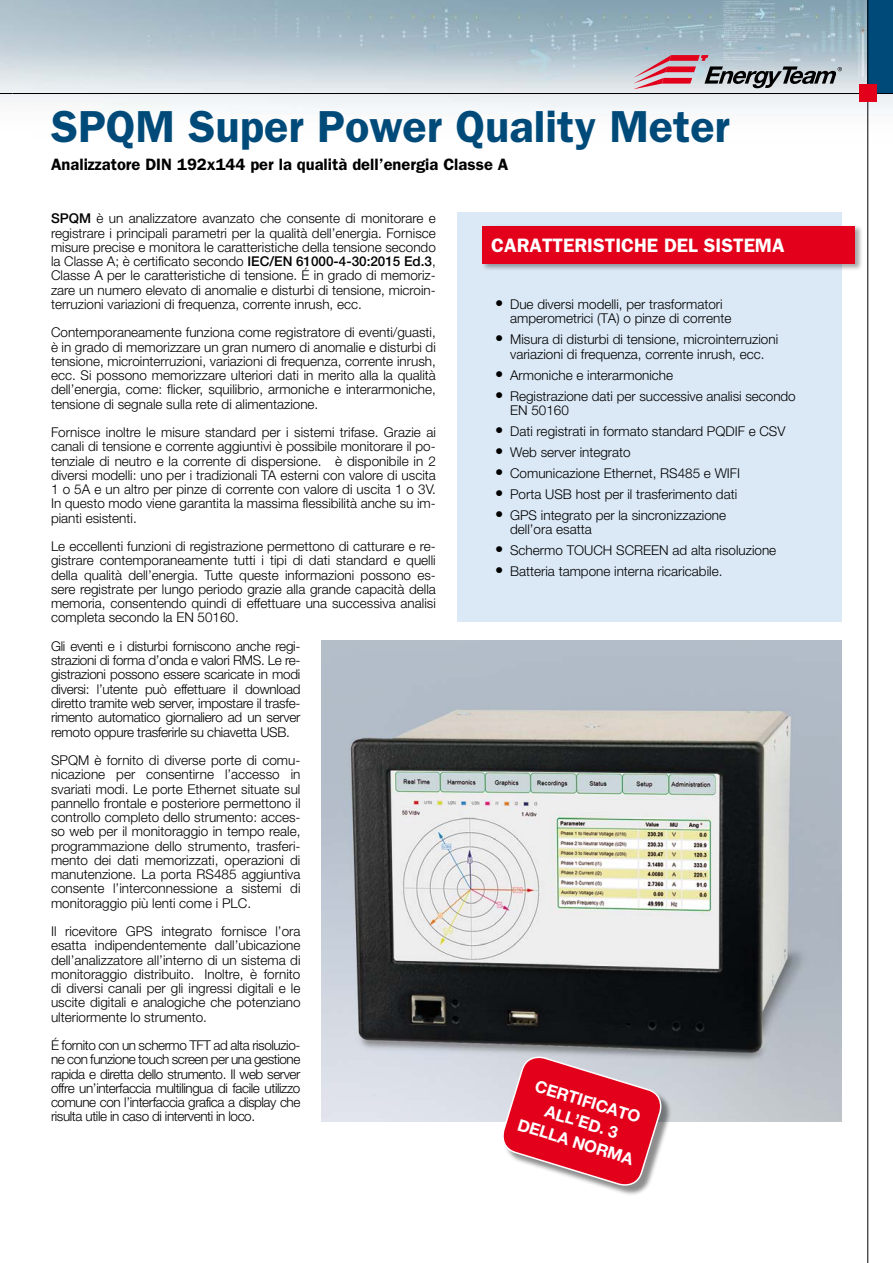
<style>
.page{position:relative;width:893px;height:1263px;background:#fff}
.page>*{position:absolute;margin:0;border:0;box-sizing:border-box;transform-origin:0 0}
.t1{font:600 45px "Franklin Gothic";color:#004a7a}
.t2{font:600 19.5px "Franklin Gothic";color:#fff}
.t3{font:600 16.5px "Franklin Gothic";color:#000}
.t4{font:700 16.5px/21px "Helvetica Neue";color:#fff;text-align:center}
.t5{font:300 13.5px/14.2px "Helvetica Neue";color:#000;text-align:justify}
.s1{font-weight:500}
.s2{font-size:16.5px}
</style>
<div class="page">
<img style="left:13px;top:0;width:880px;height:164px">
<div style="left:867px;top:0;width:26px;height:94px;background:#004a7a"></div>
<hr style="left:867px;top:0;width:1px;height:1263px;background:#000">
<hr style="left:0;top:93px;width:893px;height:1px;background:#000">
<div style="left:860px;top:85px;width:17px;height:17px;background:#e2001a"></div>
<svg style="left:633px;top:55px;width:209px;height:34px;background:#ad9ea6"></svg>
<div style="left:457px;top:213px;width:385px;height:409px;background:#dbe9f6"></div>
<div style="left:481px;top:224px;width:382px;height:47px;background:#000;opacity:.35"></div>
<div style="left:483px;top:226px;width:372px;height:38px;background:#e2001a"></div>
<img style="left:322px;top:641px;width:520px;height:480px">
<div style="left:504px;top:1058px;width:168px;height:138px;background:#000;opacity:.45"></div>
<svg style="left:498px;top:1053px;width:167px;height:136px;background:#de5768"></svg>
<h1 class="t1" style="left:51px;top:100px;width:680px">SPQM Super Power Quality Meter</h1>
<p class="t3" style="left:51px;top:155px;width:459px">Analizzatore DIN 192x144 per la qualità dell’energia Classe A</p>
<p class="t5" style="left:51px;top:211px;width:386px"><span class="s1">SPQM</span> è un analizzatore avanzato che consente di monitorare e registrare i principali parametri per la qualità dell’energia. Fornisce misure precise e monitora le caratteristiche della tensione secondo la Classe A; è certificato secondo <span class="s1">IEC/EN 61000-4-30:2015 Ed.3</span>, Classe A per le caratteristiche di tensione. É in grado di memoriz&shy;zare un numero elevato di anomalie e disturbi di tensione, microin&shy;terruzioni variazioni di frequenza, corrente inrush, ecc.</p>
<p class="t5" style="left:51px;top:325px;width:386px">Contemporaneamente funziona come registratore di eventi/guasti, è in grado di memorizzare un gran numero di anomalie e disturbi di tensione, microinterruzioni, variazioni di frequenza, corrente inrush, ecc. Si possono memorizzare ulteriori dati in merito alla la qualità dell’energia, come: flicker, squilibrio, armoniche e interarmoniche, tensione di segnale sulla rete di alimentazione.</p>
<p class="t5" style="left:51px;top:425px;width:386px">Fornisce inoltre le misure standard per i sistemi trifase. Grazie ai canali di tensione e corrente aggiuntivi è possibile monitorare il po&shy;tenziale di neutro e la corrente di dispersione. è disponibile in 2 diversi modelli: uno per i tradizionali TA esterni con valore di uscita 1 o 5A e un altro per pinze di corrente con valore di uscita 1 o 3V.<br>In questo modo viene garantita la massima flessibilità anche su im&shy;pianti esistenti.</p>
<p class="t5" style="left:51px;top:539px;width:386px">Le eccellenti funzioni di registrazione permettono di catturare e re&shy;gistrare contemporaneamente tutti i tipi di dati standard e quelli della qualità dell’energia. Tutte queste informazioni possono es&shy;sere registrate per lungo periodo grazie alla grande capacità della memoria, consentendo quindi di effettuare una successiva analisi completa secondo la EN 50160.</p>
<p class="t5" style="left:51px;top:639px;width:251px">Gli eventi e i disturbi forniscono anche regi&shy;strazioni di forma d’onda e valori RMS. Le re&shy;gistrazioni possono essere scaricate in modi diversi: l’utente può effettuare il download diretto tramite web server, impostare il trasfe&shy;rimento automatico giornaliero ad un server remoto oppure trasferirle su chiavetta USB.</p>
<p class="t5" style="left:51px;top:753px;width:251px">SPQM è fornito di diverse porte di comu&shy;nicazione per consentirne l’accesso in svariati modi. Le porte Ethernet situate sul pannello frontale e posteriore permettono il controllo completo dello strumento: acces&shy;so web per il monitoraggio in tempo reale, programmazione dello strumento, trasferi&shy;mento dei dati memorizzati, operazioni di manutenzione. La porta RS485 aggiuntiva consente l’interconnessione a sistemi di monitoraggio più lenti come i PLC.</p>
<p class="t5" style="left:51px;top:924px;width:251px">Il ricevitore GPS integrato fornisce l’ora esatta indipendentemente dall’ubicazione dell’analizzatore all’interno di un sistema di monitoraggio distribuito. Inoltre, è fornito di diversi canali per gli ingressi digitali e le uscite digitali e analogiche che potenziano ulteriormente lo strumento.</p>
<p class="t5" style="left:51px;top:1038px;width:251px">É fornito con un schermo TFT ad alta risoluzio&shy;ne con funzione touch screen per una gestione rapida e diretta dello strumento. Il web server offre un’interfaccia multilingua di facile utilizzo comune con l’interfaccia grafica a display che risulta utile in caso di interventi in loco.</p>
<h2 class="t2" style="left:491px;top:234px;width:295px">CARATTERISTICHE DEL SISTEMA</h2>
<p class="t5" style="left:510px;top:297px;width:223px;text-indent:-15px"><span class="s2">•</span> Due diversi modelli, per trasformatori amperometrici (TA) o pinze di corrente</p>
<p class="t5" style="left:495px;top:332px;width:285px;text-align:center"><span class="s2">•</span> Misura di disturbi di tensione, microinterruzioni variazioni di frequenza, corrente inrush, ecc.</p>
<p class="t5" style="left:495px;top:367px;width:180px"><span class="s2">•</span> Armoniche e interarmoniche</p>
<p class="t5" style="left:510px;top:388px;width:287px;text-indent:-15px"><span class="s2">•</span> Registrazione dati per successive analisi secondo<br>EN 50160</p>
<p class="t5" style="left:495px;top:424px;width:292px"><span class="s2">•</span> Dati registrati in formato standard PQDIF e CSV</p>
<p class="t5" style="left:495px;top:445px;width:137px"><span class="s2">•</span> Web server integrato</p>
<p class="t5" style="left:495px;top:466px;width:247px"><span class="s2">•</span> Comunicazione Ethernet, RS485 e WIFI</p>
<p class="t5" style="left:495px;top:487px;width:244px"><span class="s2">•</span> Porta USB host per il trasferimento dati</p>
<p class="t5" style="left:510px;top:508px;width:218px;text-indent:-15px"><span class="s2">•</span> GPS integrato per la sincronizzazione dell’ora esatta</p>
<p class="t5" style="left:495px;top:543px;width:283px"><span class="s2">•</span> Schermo TOUCH SCREEN ad alta risoluzione</p>
<p class="t5" style="left:495px;top:564px;width:229px"><span class="s2">•</span> Batteria tampone interna ricaricabile.</p>
<p class="t4" style="left:534px;top:1074px;width:121px;rotate:17deg">CERTIFICATO<br>ALL’ED. 3<br>DELLA NORMA</p>
</div>
